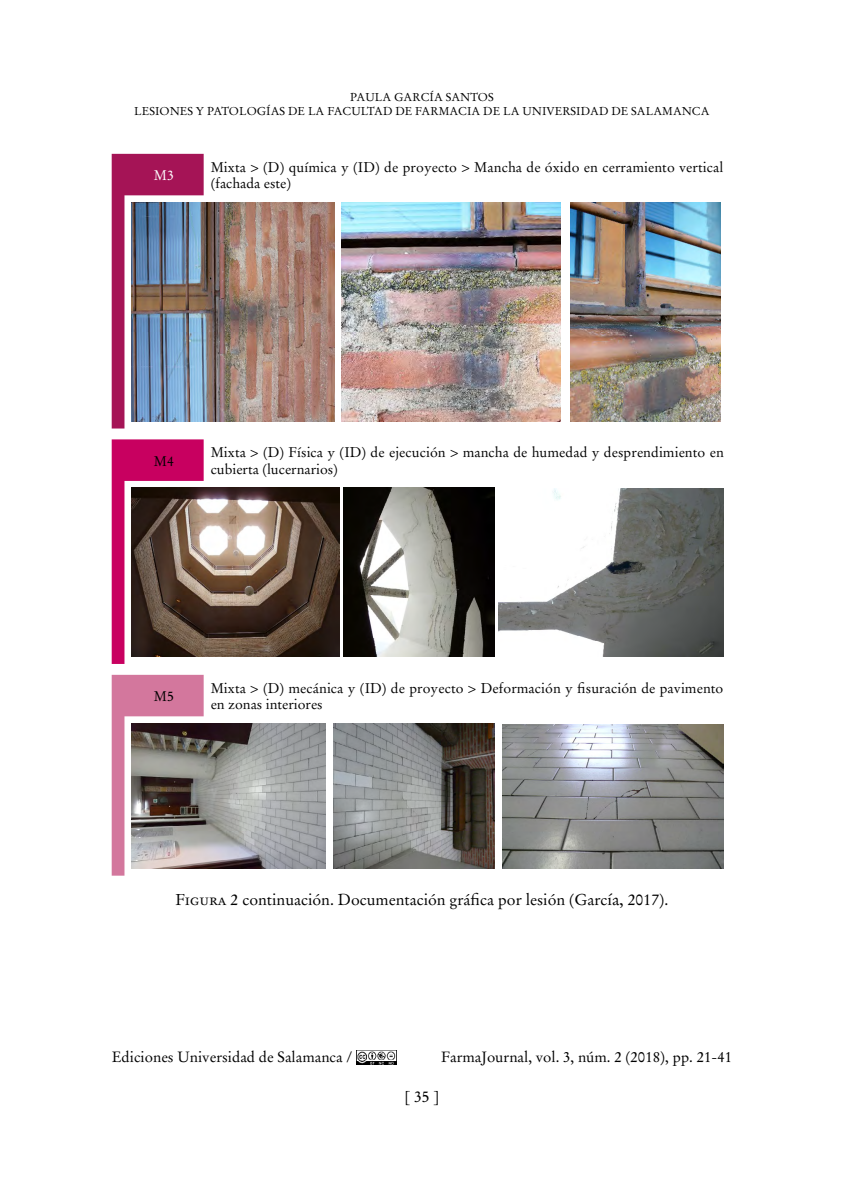
<style>
.page{position:relative;width:844px;height:1191px;background:#fff}
.page>*{position:absolute;margin:0;border:0;box-sizing:border-box;transform-origin:0 0}
.Enunciado-tablas-aba{font:15.75px "Stempel Garamond LT Std";color:#000}
.t1{font:14.88px "Stempel Garamond LT Std";color:#000}
.Texto{font:14px/16.6px "Stempel Garamond LT Std";letter-spacing:.005em;color:#000}
.Texto-2{font:14px "Stempel Garamond LT Std";color:#fff}
.t2{font:11.38px/14px "Stempel Garamond LT Std";color:#000;text-align:center}
.s1{font-size:16.62px}
</style>
<div class="page">
<img style="left:356px;top:1050px;width:40px;height:14px">
<svg style="left:112px;top:154px;width:92px;height:274px"></svg>
<svg style="left:112px;top:439px;width:92px;height:225px"></svg>
<svg style="left:112px;top:675px;width:92px;height:200px"></svg>
<img style="left:131px;top:202px;width:203px;height:219px">
<img style="left:341px;top:203px;width:219px;height:218px">
<img style="left:570px;top:203px;width:150px;height:218px">
<img style="left:131px;top:488px;width:208px;height:169px">
<img style="left:343px;top:488px;width:151px;height:169px">
<img style="left:498px;top:488px;width:225px;height:169px">
<img style="left:131px;top:723px;width:194px;height:145px">
<img style="left:333px;top:723px;width:161px;height:145px">
<img style="left:502px;top:724px;width:221px;height:144px">
<p class="t2" style="left:134px;top:91px;width:576px">PAULA GARCÍA SANTOS<br>LESIONES Y PATOLOGÍAS DE LA FACULTAD DE FARMACIA DE LA UNIVERSIDAD DE SALAMANCA</p>
<p class="Texto-2" style="left:154px;top:167px;width:22px">M3</p>
<p class="Texto" style="left:211px;top:159px;width:514px">Mixta &gt; (D) química y (ID) de proyecto &gt; Mancha de óxido en cerramiento vertical (fachada este)</p>
<p class="Texto" style="left:154px;top:452px;width:22px">M4</p>
<p class="Texto" style="left:211px;top:444px;width:514px">Mixta &gt; (D) Física y (ID) de ejecución &gt; mancha de humedad y desprendimiento en cubierta (lucernarios)</p>
<p class="Texto" style="left:154px;top:688px;width:22px">M5</p>
<p class="Texto" style="left:211px;top:679px;width:514px">Mixta &gt; (D) mecánica y (ID) de proyecto &gt; Deformación y fisuración de pavimento en zonas interiores</p>
<p class="Enunciado-tablas-aba" style="left:175px;top:890px;width:494px">Figura 2 continuación. Documentación gráfica por lesión (Garc<span class="s1">ía,</span> 2017).</p>
<p class="t1" style="left:112px;top:1048px;width:242px">Ediciones Universidad de Salamanca /</p>
<p class="t1" style="left:441px;top:1048px;width:293px">FarmaJournal, vol. 3, núm. 2 (2018), pp. 21-41</p>
<p class="Enunciado-tablas-aba" style="left:405px;top:1086px;width:36px">[ 35 ]</p>
</div>
